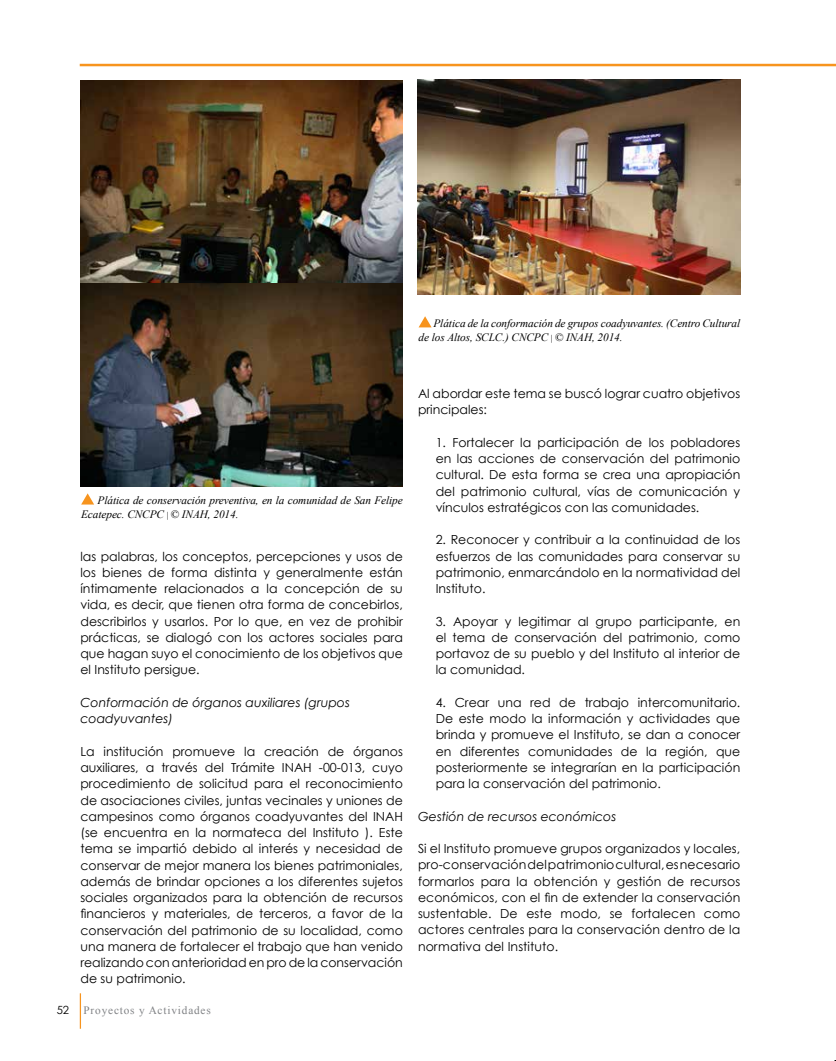
<style>
.page{position:relative;width:836px;height:1061px;background:#fff}
.page>*{position:absolute;margin:0;border:0;box-sizing:border-box;transform-origin:0 0}
.t1{font:12.5px/16.2px "Century Gothic";color:#000;text-align:justify}
.t2{font:italic 12.5px/16.2px "Century Gothic";color:#000}
.t3{font:italic 11.25px/13.5px "Times New Roman";letter-spacing:-.005em;color:#000}
.t4{font:11.25px "Times New Roman";letter-spacing:.075em;color:#808285}
.t5{font:11.25px "Century Gothic";color:#000}
.s1{font-style:normal;font-size:8.75px}
</style>
<div class="page">
<hr style="left:80px;top:993px;width:1px;height:36px;background:#f7941e">
<hr style="left:80px;top:64px;width:756px;height:2px;background:#f7941e">
<img style="left:80px;top:80px;width:323px;height:407px">
<svg style="left:81px;top:493px;width:13px;height:11px"></svg>
<img style="left:418px;top:80px;width:322px;height:215px">
<svg style="left:419px;top:316px;width:13px;height:11px"></svg>
<p class="t3" style="left:419px;top:317px;width:323px;text-indent:15px">Plática de la conformación de grupos coadyuvantes. (Centro Cultural de los Altos, SCLC.) CNCPC <span class="s1">|</span> © INAH, 2014.</p>
<p class="t3" style="left:81px;top:494px;width:323px;text-indent:17px">Plática de conservación preventiva, en la comunidad de San Felipe<br>Ecatepec. CNCPC <span class="s1">|</span> © INAH, 2014.</p>
<p class="t1" style="left:80px;top:548px;width:324px">las palabras, los conceptos, percepciones y usos de los bienes de forma distinta y generalmente están íntimamente relacionados a la concepción de su vida, es decir, que tienen otra forma de concebirlos, describirlos y usarlos. Por lo que, en vez de prohibir prácticas, se dialogó con los actores sociales para que hagan suyo el conocimiento de los objetivos que el Instituto persigue.</p>
<p class="t2" style="left:80px;top:694px;width:271px">Conformación de órganos auxiliares (grupos coadyuvantes)</p>
<p class="t1" style="left:80px;top:743px;width:324px">La institución promueve la creación de órganos auxiliares, a través del Trámite INAH -00-013, cuyo procedimiento de solicitud para el reconocimiento de asociaciones civiles, juntas vecinales y uniones de campesinos como órganos coadyuvantes del INAH (se encuentra en la normateca del Instituto ). Este tema se impartió debido al interés y necesidad de conservar de mejor manera los bienes patrimoniales, además de brindar opciones a los diferentes sujetos sociales organizados para la obtención de recursos financieros y materiales, de terceros, a favor de la conservación del patrimonio de su localidad, como una manera de fortalecer el trabajo que han venido realizando con anterioridad en pro de la conservación de su patrimonio.</p>
<p class="t5" style="left:57px;top:1003px;width:14px">52</p>
<p class="t4" style="left:84px;top:1002px;width:129px">Proyectos y Actividades</p>
<p class="t1" style="left:418px;top:385px;width:324px">Al abordar este tema se buscó lograr cuatro objetivos principales:</p>
<p class="t1" style="left:436px;top:434px;width:306px">1. Fortalecer la participación de los pobladores en las acciones de conservación del patrimonio cultural. De esta forma se crea una apropiación del patrimonio cultural, vías de comunicación y vínculos estratégicos con las comunidades.</p>
<p class="t1" style="left:436px;top:532px;width:306px">2. Reconocer y contribuir a la continuidad de los esfuerzos de las comunidades para conservar su patrimonio, enmarcándolo en la normatividad del Instituto.</p>
<p class="t1" style="left:436px;top:613px;width:306px">3. Apoyar y legitimar al grupo participante, en el tema de conservación del patrimonio, como portavoz de su pueblo y del Instituto al interior de la comunidad.</p>
<p class="t1" style="left:436px;top:694px;width:306px">4. Crear una red de trabajo intercomunitario.<br>De este modo la información y actividades que brinda y promueve el Instituto, se dan a conocer en diferentes comunidades de la región, que posteriormente se integrarían en la participación para la conservación del patrimonio.</p>
<p class="t2" style="left:418px;top:808px;width:200px">Gestión de recursos económicos</p>
<p class="t1" style="left:418px;top:840px;width:324px">Si el Instituto promueve grupos organizados y locales, pro-conservación del patrimonio cultural, es necesario formarlos para la obtención y gestión de recursos económicos, con el fin de extender la conservación sustentable. De este modo, se fortalecen como actores centrales para la conservación dentro de la normativa del Instituto.</p>
</div>
